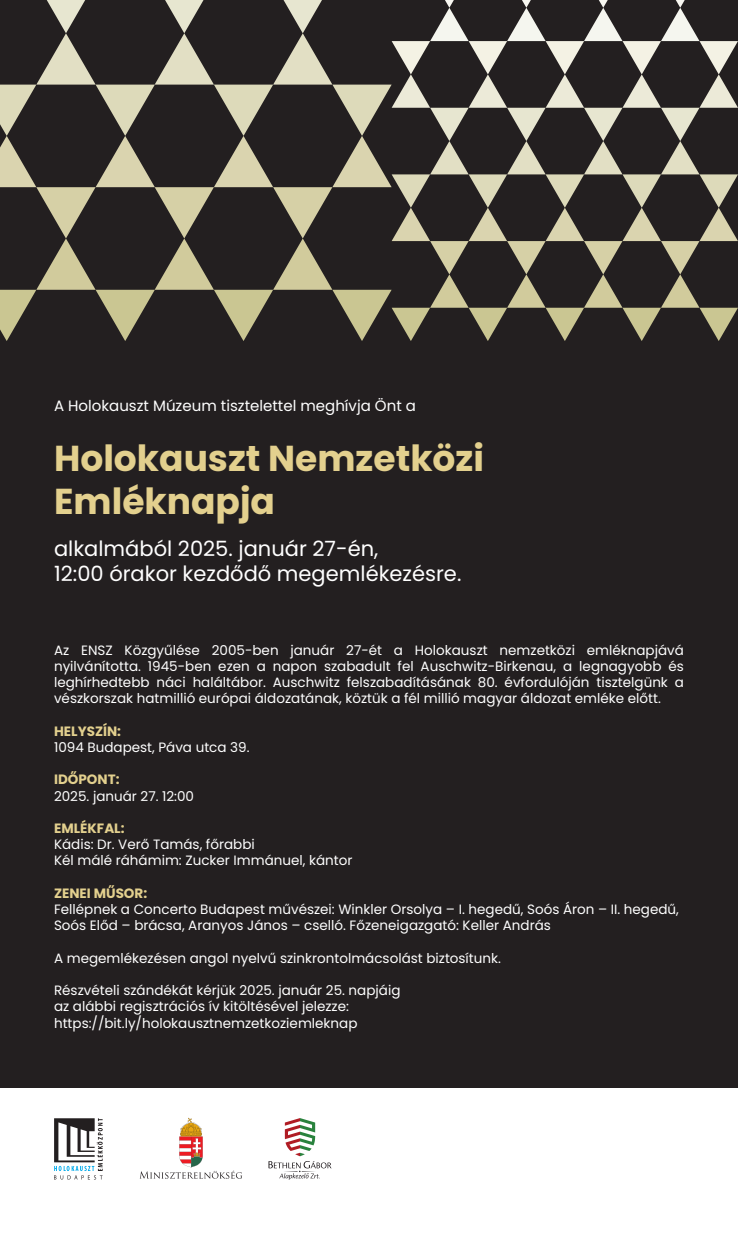
<style>
.page{position:relative;width:738px;height:1234px;background:#fff}
.page>*{position:absolute;margin:0;border:0;box-sizing:border-box;transform-origin:0 0}
.t1{font:700 36px/43.2px "Poppins";color:#e3d08e}
.t2{font:21px/25.2px "Poppins";color:#fff}
.t3{font:15px "Poppins";color:#fff}
.t4{font:13.5px/16.2px "Poppins";color:#fff}
.s1{font-weight:700;color:#e3d08e}
</style>
<div class="page">
<div style="left:0;top:0;width:737px;height:1086px;background:#231f20"></div>
<svg style="left:0;top:0;width:737px;height:341px"></svg>
<svg style="left:54px;top:1118px;width:49px;height:61px"></svg>
<svg style="left:140px;top:1117px;width:102px;height:61px"></svg>
<svg style="left:268px;top:1118px;width:63px;height:61px"></svg>
<p class="t3" style="left:54px;top:397px;width:363px">A Holokauszt Múzeum tisztelettel meghívja Önt a</p>
<p class="t1" style="left:54px;top:437px;width:431px">Holokauszt Nemzetközi<br>Emléknapja</p>
<p class="t2" style="left:54px;top:535px;width:409px">alkalmából 2025. január 27-én,<br>12:00 órakor kezdődő megemlékezésre.</p>
<p class="t4" style="left:54px;top:641px;width:631px;text-align:justify">Az ENSZ Közgyűlése 2005-ben január 27-ét a Holokauszt nemzetközi emléknapjává nyilvánította. 1945-ben ezen a napon szabadult fel Auschwitz-Birkenau, a legnagyobb és leghírhedtebb náci haláltábor. Auschwitz felszabadításának 80. évfordulóján tisztelgünk a vészkorszak hatmillió európai áldozatának, köztük a fél millió magyar áldozat emléke előtt.</p>
<p class="t4" style="left:54px;top:722px;width:197px"><span class="s1">HELYSZÍN:<br></span>1094 Budapest, Páva utca 39.</p>
<p class="t4" style="left:54px;top:771px;width:141px"><span class="s1">IDŐPONT:<br></span>2025. január 27. 12:00</p>
<p class="t4" style="left:54px;top:820px;width:300px"><span class="s1">EMLÉKFAL:<br></span>Kádis: Dr. Verő Tamás, főrabbi<br>Kél málé ráhámim: Zucker Immánuel, kántor</p>
<p class="t4" style="left:54px;top:884px;width:626px"><span class="s1">ZENEI MŰSOR:<br></span>Fellépnek a Concerto Budapest művészei: Winkler Orsolya – I. hegedű, Soós Áron – II. hegedű,<br>Soós Előd – brácsa, Aranyos János – cselló. Főzeneigazgató: Keller András</p>
<p class="t4" style="left:54px;top:949px;width:448px">A megemlékezésen angol nyelvű szinkrontolmácsolást biztosítunk.</p>
<p class="t4" style="left:54px;top:982px;width:348px">Részvételi szándékát kérjük 2025. január 25. napjáig az alábbi regisztrációs ív kitöltésével jelezze: https://bit.ly/holokausztnemzetkoziemleknap</p>
</div>
